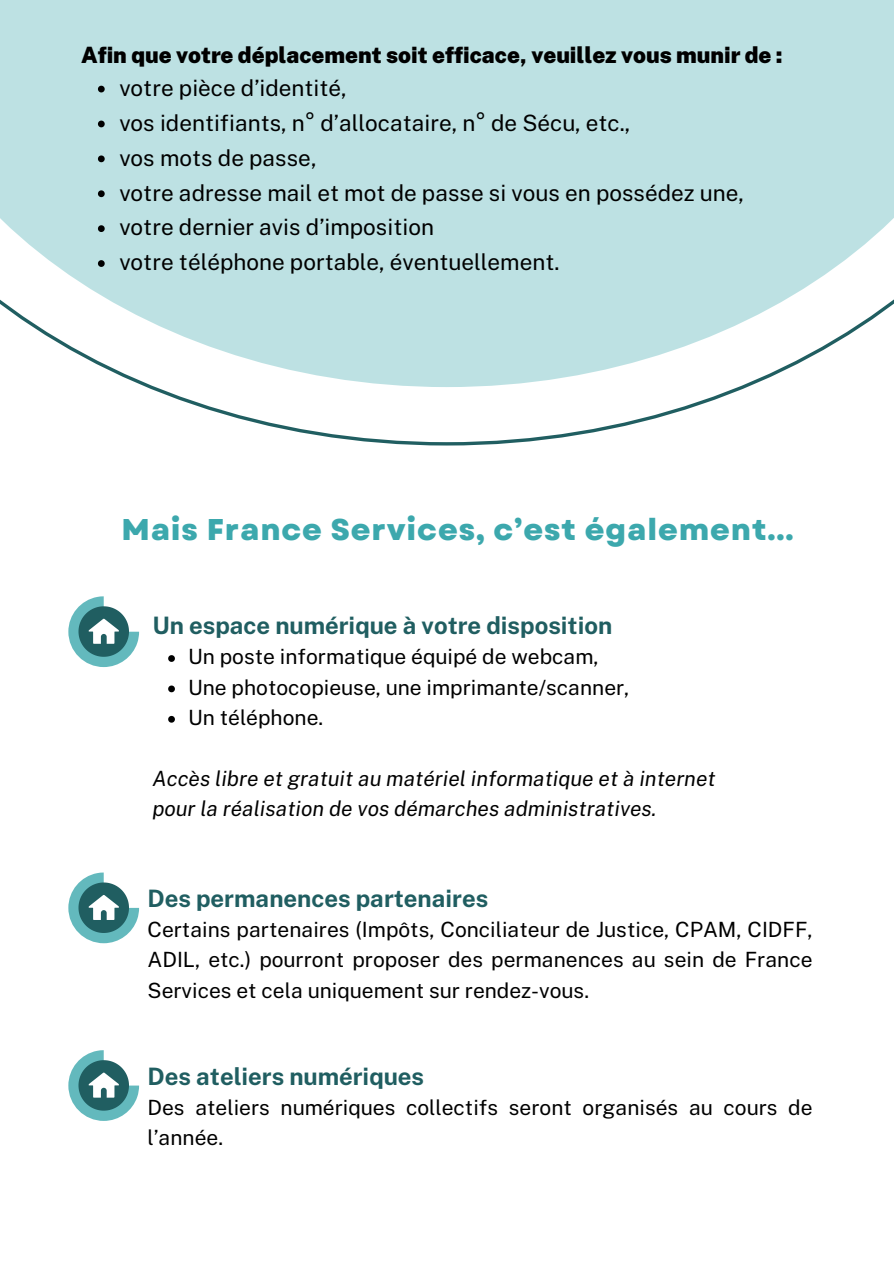
<style>
.page{position:relative;width:894px;height:1264px;background:#fff}
.page>*{position:absolute;margin:0;border:0;box-sizing:border-box;transform-origin:0 0}
.t1{font:800 30px "Garet";letter-spacing:.03em;color:#3ca8ad}
.t2{font:700 24px "Public Sans";color:#205e61}
.t3{font:22.5px "Public Sans";color:#000}
.t4{font:900 22.5px "Public Sans";color:#000}
.t5{font:21px/30.3px "Public Sans";color:#000;text-align:justify}
.t6{font:italic 21px "Public Sans";color:#000}
</style>
<div class="page">
<svg style="left:146px;top:387px;width:601px;height:58px"></svg>
<svg style="left:0;top:0;width:893px;height:387px;background:#c5e4e6"></svg>
<svg style="left:68px;top:596px;width:71px;height:71px"></svg>
<svg style="left:168px;top:655px;width:7px;height:7px"></svg>
<svg style="left:168px;top:685px;width:7px;height:7px"></svg>
<svg style="left:168px;top:716px;width:7px;height:6px"></svg>
<svg style="left:98px;top:86px;width:7px;height:6px"></svg>
<svg style="left:98px;top:121px;width:7px;height:6px"></svg>
<svg style="left:98px;top:155px;width:7px;height:7px"></svg>
<svg style="left:98px;top:190px;width:7px;height:7px"></svg>
<svg style="left:98px;top:225px;width:7px;height:7px"></svg>
<svg style="left:98px;top:260px;width:7px;height:7px"></svg>
<svg style="left:68px;top:872px;width:71px;height:71px"></svg>
<svg style="left:68px;top:1050px;width:71px;height:70px"></svg>
<p class="t4" style="left:81px;top:42px;width:703px">Afin que votre déplacement soit efficace, veuillez vous munir de :</p>
<h1 class="t3" style="left:119px;top:74px;width:229px">votre pièce d’identité,</h1>
<p class="t3" style="left:119px;top:109px;width:512px">vos identifiants, n° d’allocataire, n° de Sécu, etc.,</p>
<p class="t3" style="left:119px;top:144px;width:198px">vos mots de passe,</p>
<h2 class="t3" style="left:119px;top:179px;width:625px">votre adresse mail et mot de passe si vous en possédez une,</h2>
<p class="t3" style="left:119px;top:214px;width:316px">votre dernier avis d’imposition</p>
<p class="t3" style="left:119px;top:249px;width:441px">votre téléphone portable, éventuellement.</p>
<p class="t1" style="left:121px;top:508px;width:673px">Mais France Services, c’est également...</p>
<h2 class="t2" style="left:152px;top:611px;width:461px">Un espace numérique à votre disposition</h2>
<p class="t5" style="left:188px;top:641px;width:412px">Un poste informatique équipé de webcam,</p>
<p class="t5" style="left:188px;top:671px;width:442px">Une photocopieuse, une imprimante/scanner,</p>
<p class="t5" style="left:188px;top:702px;width:136px">Un téléphone.</p>
<p class="t6" style="left:152px;top:765px;width:564px">Accès libre et gratuit au matériel informatique et à internet</p>
<p class="t6" style="left:152px;top:796px;width:505px">pour la réalisation de vos démarches administratives.</p>
<p class="t2" style="left:147px;top:883px;width:342px">Des permanences partenaires</p>
<p class="t5" style="left:147px;top:914px;width:666px">Certains partenaires (Impôts, Conciliateur de Justice, CPAM, CIDFF, ADIL, etc.) pourront proposer des permanences au sein de France Services et cela uniquement sur rendez-vous.</p>
<p class="t2" style="left:147px;top:1061px;width:278px">Des ateliers numériques</p>
<p class="t5" style="left:147px;top:1092px;width:666px">Des ateliers numériques collectifs seront organisés au cours de l’année.</p>
</div>
